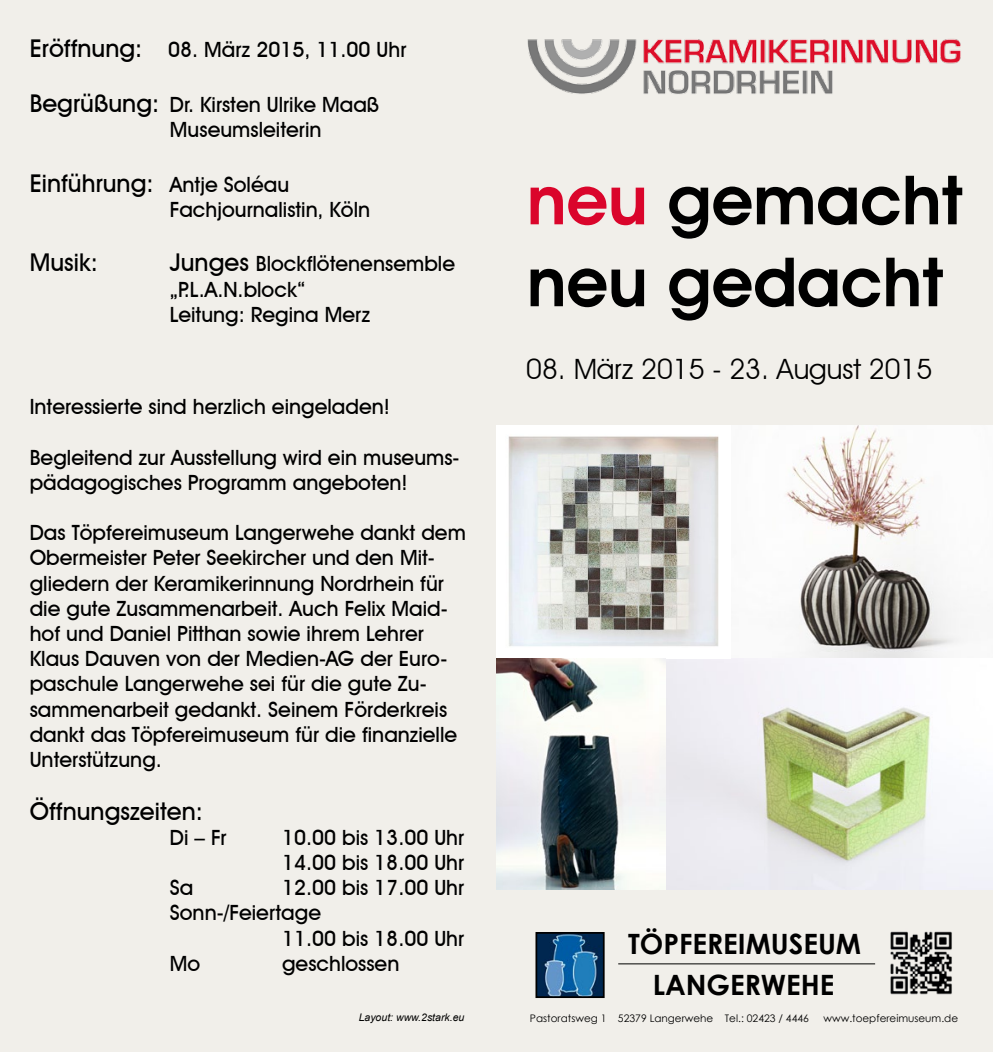
<style>
.page{position:relative;width:993px;height:1052px;background:#fff}
.page>*{position:absolute;margin:0;border:0;box-sizing:border-box;transform-origin:0 0}
.t1{font:600 68.25px/81.9px "Avant Garde IT Cby BT";color:#000}
.t2{font:28px "Avant Garde IT Cby BT";color:#000}
.t3{font:700 28px/40.2px "Century Gothic";color:#000;text-align:center}
.t4{font:500 24.5px "Avant Garde IT Cby BT";color:#000}
.t5{font:500 21px/25.2px "Avant Garde IT Cby BT";color:#000}
.t6{font:italic 10.5px "Arial";color:#000}
.t7{font:10.33px "Century Gothic";color:#000}
.s1{font-size:24.5px}
.s2{font-size:21px}
.s3{color:#da052b}
</style>
<div class="page">
<div style="left:0;top:0;width:992px;height:1052px;background:#f1efea"></div>
<img style="left:527px;top:39px;width:434px;height:55px">
<img style="left:890px;top:931px;width:62px;height:64px">
<img style="left:730px;top:425px;width:262px;height:233px">
<img style="left:496px;top:658px;width:496px;height:231px">
<img style="left:496px;top:425px;width:234px;height:233px">
<img style="left:538px;top:935px;width:63px;height:60px">
<div style="left:535px;top:932px;width:69px;height:66px;border:2px solid #000"></div>
<hr style="left:618px;top:963px;width:256px;height:1px;background:#000">
<p class="t5" style="left:30px;top:37px;width:378px"><span class="s1">Eröffnung:</span> 08. März 2015, 11.00 Uhr</p>
<p class="t5" style="left:170px;top:91px;width:211px;text-indent:-140px"><span class="s1">Begrüßung:</span> Dr. Kirsten Ulrike Maaß<br>Museumsleiterin</p>
<p class="t4" style="left:30px;top:168px;width:261px">Einführung: <span class="s2">Antje Soléau</span></p>
<p class="t5" style="left:170px;top:196px;width:202px">Fachjournalistin, Köln</p>
<p class="t4" style="left:30px;top:248px;width:69px">Musik:</p>
<p class="t5" style="left:170px;top:251px;width:286px"><span class="s1">Junges</span> Blockflötenensemble „P.L.A.N.block“<br>Leitung: Regina Merz</p>
<p class="t5" style="left:30px;top:394px;width:361px">Interessierte sind herzlich eingeladen!</p>
<p class="t5" style="left:30px;top:444px;width:431px">Begleitend zur Ausstellung wird ein museums&shy;pädagogisches Programm angeboten!</p>
<p class="t5" style="left:30px;top:520px;width:437px">Das Töpfereimuseum Langerwehe dankt dem Obermeister Peter Seekircher und den Mit&shy;gliedern der Keramikerinnung Nordrhein für die gute Zusammenarbeit. Auch Felix Maid&shy;hof und Daniel Pitthan sowie ihrem Lehrer Klaus Dauven von der Medien-AG der Euro&shy;paschule Langerwehe sei für die gute Zu&shy;sammenarbeit gedankt. Seinem Förderkreis dankt das Töpfereimuseum für die finanzielle Unterstützung.</p>
<p class="t4" style="left:30px;top:796px;width:174px">Öffnungszeiten:</p>
<p class="t5" style="left:170px;top:824px;width:58px">Di – Fr</p>
<p class="t5" style="left:282px;top:824px;width:184px">10.00 bis 13.00 Uhr<br>14.00 bis 18.00 Uhr</p>
<p class="t5" style="left:170px;top:875px;width:25px">Sa</p>
<p class="t5" style="left:282px;top:875px;width:184px">12.00 bis 17.00 Uhr</p>
<p class="t5" style="left:170px;top:900px;width:153px">Sonn-/Feiertage</p>
<p class="t5" style="left:282px;top:925px;width:184px">11.00 bis 18.00 Uhr</p>
<p class="t5" style="left:170px;top:950px;width:32px">Mo</p>
<p class="t5" style="left:282px;top:950px;width:119px">geschlossen</p>
<p class="t6" style="left:358px;top:1010px;width:107px">Layout: www.2stark.eu</p>
<h1 class="t1" style="left:526px;top:159px;width:437px"><span class="s3">neu</span> gemacht neu gedacht</h1>
<h2 class="t2" style="left:526px;top:351px;width:407px">08. März 2015 - 23. August 2015</h2>
<h2 class="t3" style="left:627px;top:923px;width:234px">TÖPFEREIMUSEUM<br>LANGERWEHE</h2>
<p class="t7" style="left:529px;top:1010px;width:280px">Pastoratsweg 1 52379 Langerwehe Tel.: 02423 / 4446</p>
<p class="t7" style="left:823px;top:1010px;width:136px">www.toepfereimuseum.de</p>
</div>
